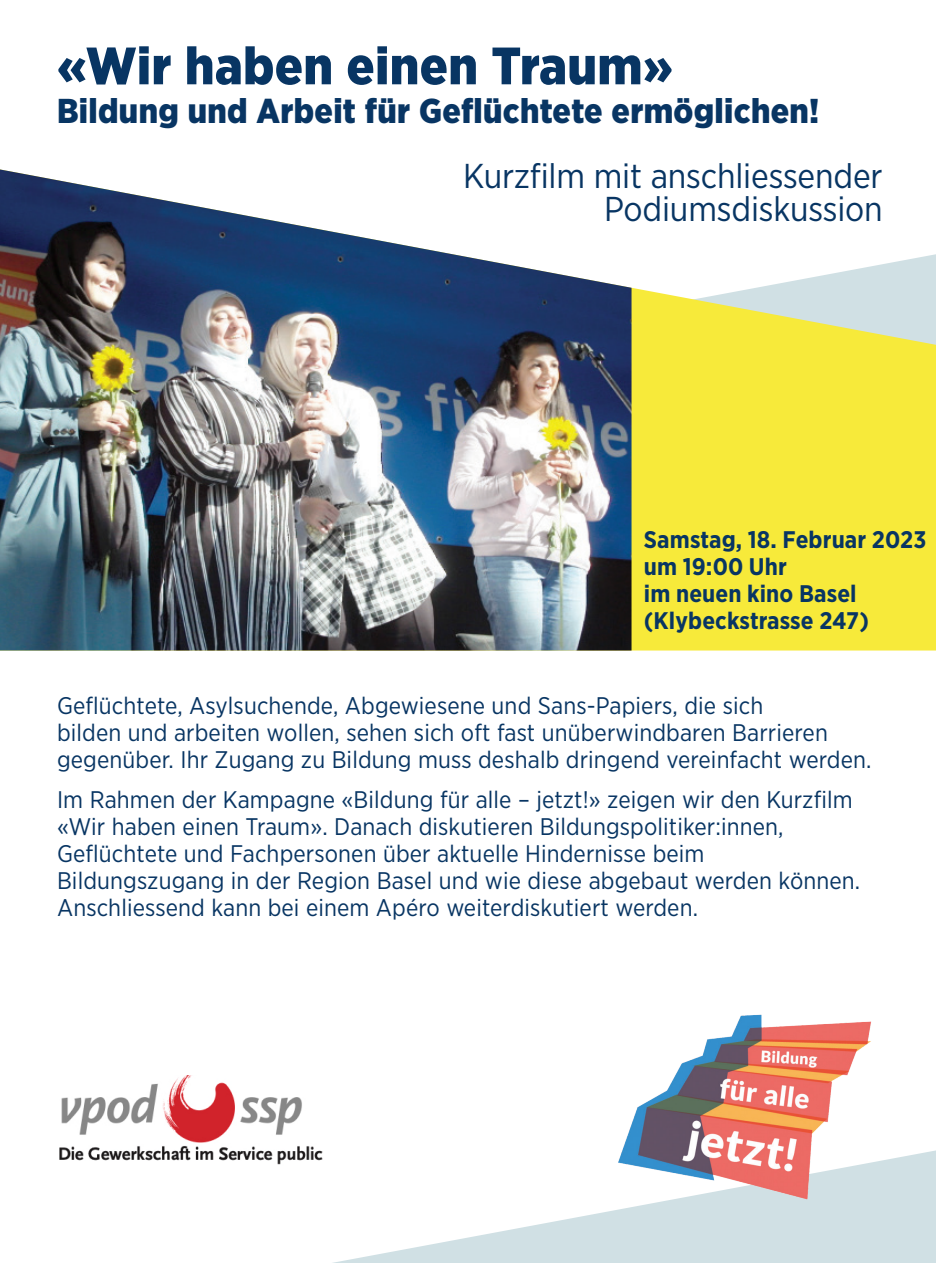
<style>
.page{position:relative;width:936px;height:1263px;background:#fff}
.page>*{position:absolute;margin:0;border:0;box-sizing:border-box;transform-origin:0 0}
.Block_Scala_9pt_einz{font:900 52.5px "Gotham Narrow";letter-spacing:.01em;color:#083563}
.Block_Scala_9pt_einz-2{font:34.5px "Gotham Narrow";letter-spacing:-.005em;color:#083563}
.Block_Scala_9pt_einz-3{font:900 34.5px "Gotham Narrow";letter-spacing:.01em;color:#083563}
.Block_Scala_9pt_einz-4{font:24px/27px "Gotham Narrow";letter-spacing:.005em;color:#083563}
.Block_Scala_9pt_einz-5{font:700 24px/27px "Gotham Narrow";letter-spacing:.005em;color:#083563}
</style>
<div class="page">
<svg style="left:333px;top:1150px;width:602px;height:113px;fill:#d0e0e4"></svg>
<svg style="left:631px;top:254px;width:304px;height:396px;background:#f3e956"></svg>
<img style="left:0;top:169px;width:631px;height:481px">
<img style="left:59px;top:1076px;width:277px;height:112px">
<img style="left:614px;top:1014px;width:260px;height:194px">
<p class="Block_Scala_9pt_einz" style="left:57px;top:31px;width:617px">«Wir haben einen Traum»</p>
<p class="Block_Scala_9pt_einz-3" style="left:57px;top:88px;width:764px">Bildung und Arbeit für Geflüchtete ermöglichen!</p>
<p class="Block_Scala_9pt_einz-2" style="left:463px;top:154px;width:421px">Kurzfilm mit anschliessender</p>
<p class="Block_Scala_9pt_einz-2" style="left:604px;top:187px;width:280px">Podiumsdiskussion</p>
<p class="Block_Scala_9pt_einz-5" style="left:644px;top:526px;width:284px">Samstag, 18. Februar 2023</p>
<p class="Block_Scala_9pt_einz-5" style="left:644px;top:553px;width:144px">um 19:00 Uhr</p>
<p class="Block_Scala_9pt_einz-5" style="left:644px;top:580px;width:226px">im neuen kino Basel (Klybeckstrasse 247)</p>
<p class="Block_Scala_9pt_einz-4" style="left:57px;top:691px;width:815px">Geflüchtete, Asylsuchende, Abgewiesene und Sans-Papiers, die sich<br>bilden und arbeiten wollen, sehen sich oft fast unüberwindbaren Barrieren gegenüber. Ihr Zugang zu Bildung muss deshalb dringend vereinfacht werden.</p>
<p class="Block_Scala_9pt_einz-4" style="left:57px;top:786px;width:804px">Im Rahmen der Kampagne «Bildung für alle – jetzt!» zeigen wir den Kurzfilm «Wir haben einen Traum». Danach diskutieren Bildungspolitiker:innen, Geflüchtete und Fachpersonen über aktuelle Hindernisse beim Bildungszugang in der Region Basel und wie diese abgebaut werden können.<br>Anschliessend kann bei einem Apéro weiterdiskutiert werden.</p>
</div>
